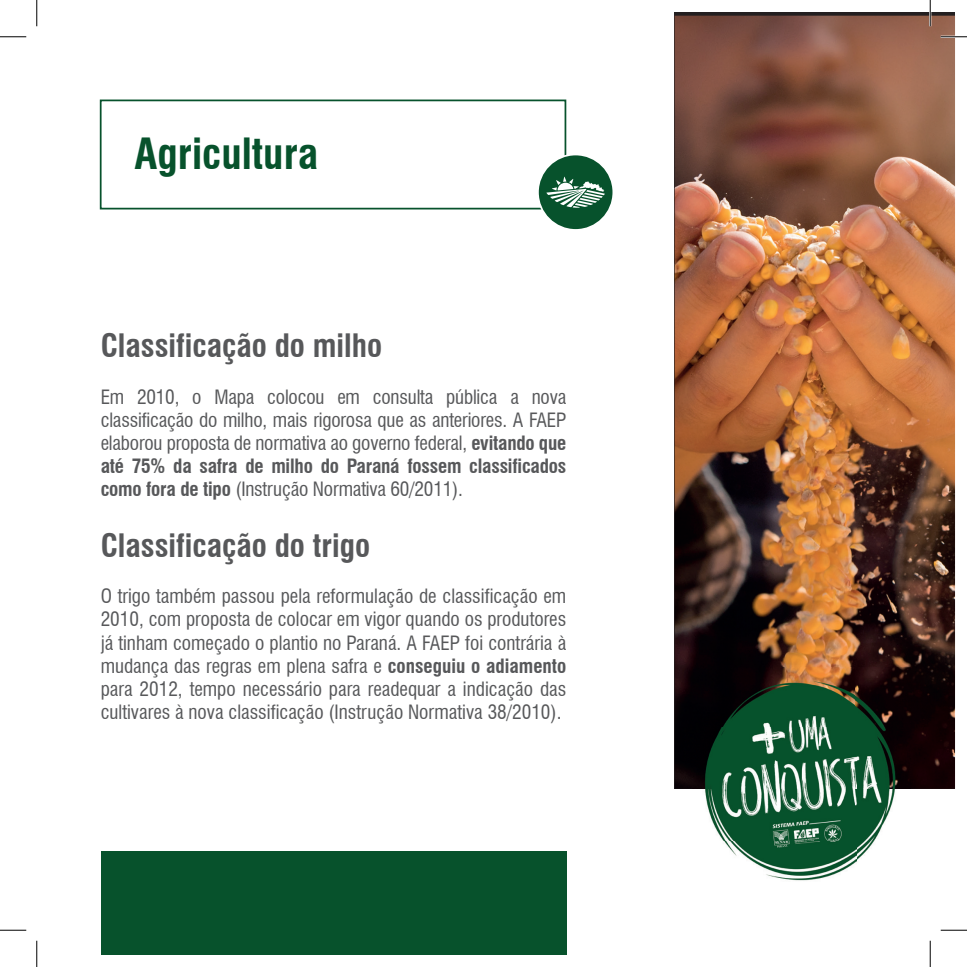
<style>
.page{position:relative;width:967px;height:967px;background:#fff}
.page>*{position:absolute;margin:0;border:0;box-sizing:border-box;transform-origin:0 0}
.t1{font:700 condensed 42px "Swiss 721 BT";color:#07522c}
.t2{font:700 condensed 31.5px "Swiss 721 BT";color:#57585a}
.t3{font:condensed 19.25px/23.1px "Swiss 721 BT";color:#57585a;text-align:justify}
.s1{font-weight:700}
</style>
<div class="page">
<div style="left:100px;top:99px;width:466px;height:110px;background:#fff;border:2px solid #07522c"></div>
<div style="left:101px;top:851px;width:465px;height:103px;background:#07522c"></div>
<div style="left:538px;top:154px;width:75px;height:76px;background:#07522c;border-radius:50%"></div>
<div style="left:537px;top:154px;width:77px;height:77px;border:2px solid #fff;border-radius:50%"></div>
<img style="left:674px;top:16px;width:280px;height:772px">
<img style="left:692px;top:667px;width:218px;height:214px">
<svg style="left:546px;top:177px;width:59px;height:31px"></svg>
<hr style="left:940px;top:36px;width:26px;height:2px;background:#fff">
<hr style="left:929px;top:0;width:2px;height:26px;background:#fff">
<svg style="left:0;top:36px;width:26px;height:1px"></svg>
<svg style="left:940px;top:36px;width:26px;height:1px"></svg>
<svg style="left:0;top:929px;width:26px;height:1px"></svg>
<svg style="left:940px;top:929px;width:26px;height:1px"></svg>
<svg style="left:36px;top:0;width:1px;height:26px"></svg>
<svg style="left:36px;top:940px;width:1px;height:26px"></svg>
<svg style="left:929px;top:0;width:1px;height:26px"></svg>
<svg style="left:929px;top:940px;width:1px;height:26px"></svg>
<h1 class="t1" style="left:134px;top:129px;width:185px">Agricultura</h1>
<h2 class="t2" style="left:101px;top:327px;width:283px">Classificação do milho</h2>
<p class="t3" style="left:101px;top:385px;width:467px">Em 2010, o Mapa colocou em consulta pública a nova classificação do milho, mais rigorosa que as anteriores. A FAEP elaborou proposta de normativa ao governo federal, <span class="s1">evitando que até 75% da safra de milho do Paraná fossem classificados como fora de tipo</span> (Instrução Normativa 60/2011).</p>
<h2 class="t2" style="left:101px;top:526px;width:271px">Classificação do trigo</h2>
<p class="t3" style="left:101px;top:584px;width:467px">O trigo também passou pela reformulação de classificação em 2010, com proposta de colocar em vigor quando os produtores já tinham começado o plantio no Paraná. A FAEP foi contrária à mudança das regras em plena safra e <span class="s1">conseguiu o adiamento </span>para 2012, tempo necessário para readequar a indicação das cultivares à nova classificação (Instrução Normativa 38/2010).</p>
</div>
